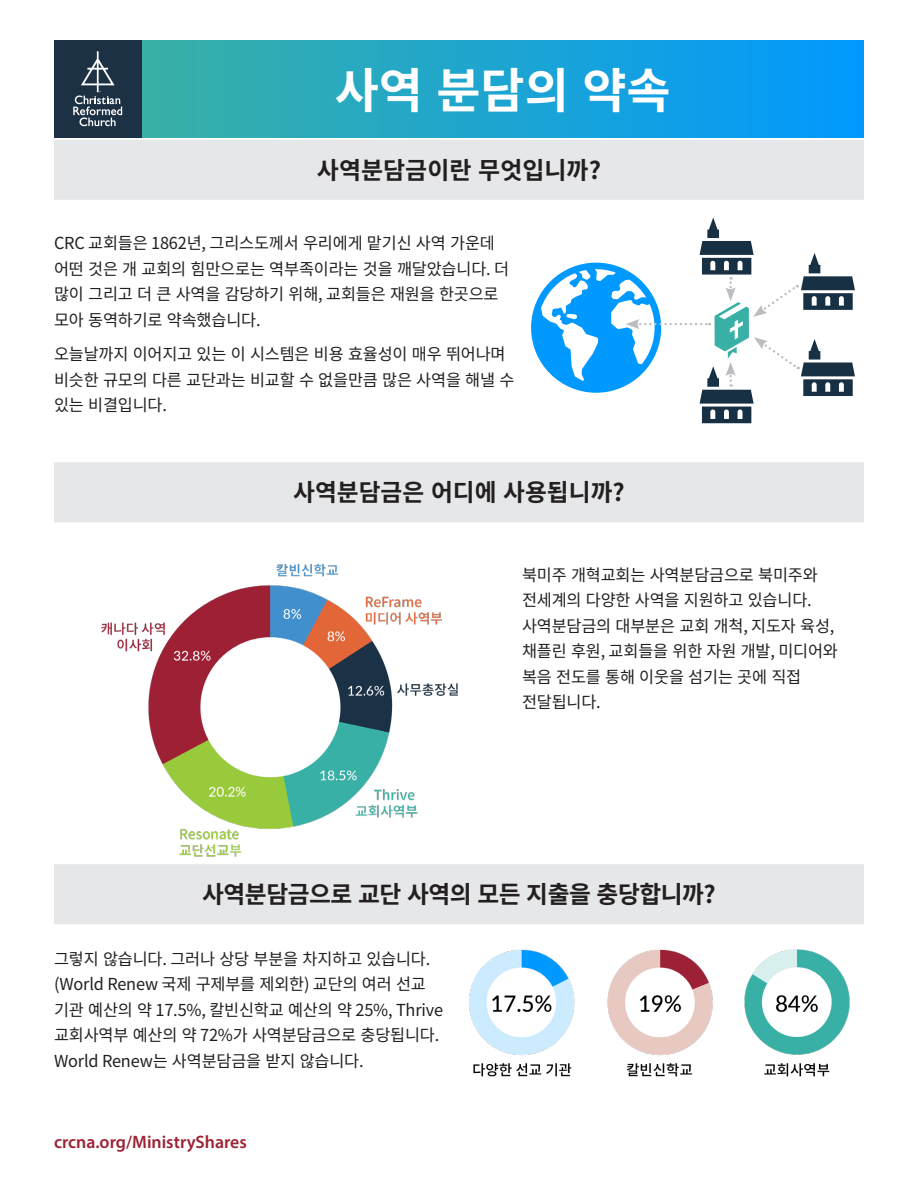
<style>
.page{position:relative;width:918px;height:1188px;background:#fff}
.page>*{position:absolute;margin:0;border:0;box-sizing:border-box;transform-origin:0 0}
.t1{font:700 48px "Noto Sans CJ Kkr";color:#fff}
.Subhead_A{font:700 24px "Noto Sans CJ Kkr";color:#231f20}
.Subhead_A-2{font:700 24px "Noto Sans CJ Kkr";letter-spacing:-.02em;color:#231f20}
.Subhead_B{font:600 18px "Myriad Pro";color:#9d2235}
.Bodytext{font:16.5px/25.5px "Noto Sans CJ Kkr";letter-spacing:-.01em;color:#231f20}
</style>
<div class="page">
<div style="left:54px;top:140px;width:810px;height:60px;background:#e6e7e9"></div>
<div style="left:54px;top:462px;width:810px;height:60px;background:#e6e7e9"></div>
<div style="left:54px;top:864px;width:810px;height:60px;background:#e6e7e9"></div>
<div style="left:141px;top:40px;width:723px;height:98px;background:linear-gradient(to right,#39b0a5,#0099fe)"></div>
<div style="left:54px;top:40px;width:88px;height:98px;background:#1d3145"></div>
<svg style="left:73px;top:51px;width:49px;height:75px"></svg>
<svg style="left:531px;top:218px;width:324px;height:205px"></svg>
<img style="left:101px;top:563px;width:357px;height:294px">
<img style="left:469px;top:949px;width:381px;height:128px">
<p class="t1" style="left:335px;top:64px;width:338px">사역 분담의 약속</p>
<p class="Subhead_A" style="left:317px;top:156px;width:286px">사역분담금이란 무엇입니까?</p>
<p class="Bodytext" style="left:54px;top:231px;width:457px">CRC 교회들은 1862년, 그리스도께서 우리에게 맡기신 사역 가운데 어떤 것은 개 교회의 힘만으로는 역부족이라는 것을 깨달았습니다. 더 많이 그리고 더 큰 사역을 감당하기 위해, 교회들은 재원을 한곳으로 모아 동역하기로 약속했습니다.</p>
<p class="Bodytext" style="left:54px;top:342px;width:462px">오늘날까지 이어지고 있는 이 시스템은 비용 효율성이 매우 뛰어나며 비슷한 규모의 다른 교단과는 비교할 수 없을만큼 많은 사역을 해낼 수 있는 비결입니다.</p>
<p class="Subhead_A" style="left:293px;top:479px;width:333px">사역분담금은 어디에 사용됩니까?</p>
<p class="Bodytext" style="left:522px;top:562px;width:317px">북미주 개혁교회는 사역분담금으로 북미주와 전세계의 다양한 사역을 지원하고 있습니다. 사역분담금의 대부분은 교회 개척, 지도자 육성, 채플린 후원, 교회들을 위한 자원 개발, 미디어와 복음 전도를 통해 이웃을 섬기는 곳에 직접 전달됩니다.</p>
<p class="Subhead_A-2" style="left:202px;top:881px;width:515px">사역분담금으로 교단 사역의 모든 지출을 충당합니까?</p>
<p class="Bodytext" style="left:54px;top:946px;width:391px">그렇지 않습니다. 그러나 상당 부분을 차지하고 있습니다. (World Renew 국제 구제부를 제외한) 교단의 여러 선교 기관 예산의 약 17.5%, 칼빈신학교 예산의 약 25%, Thrive 교회사역부 예산의 약 72%가 사역분담금으로 충당됩니다.<br>World Renew는 사역분담금을 받지 않습니다.</p>
<p class="Subhead_B" style="left:54px;top:1130px;width:194px">crcna.org/MinistryShares</p>
</div>
